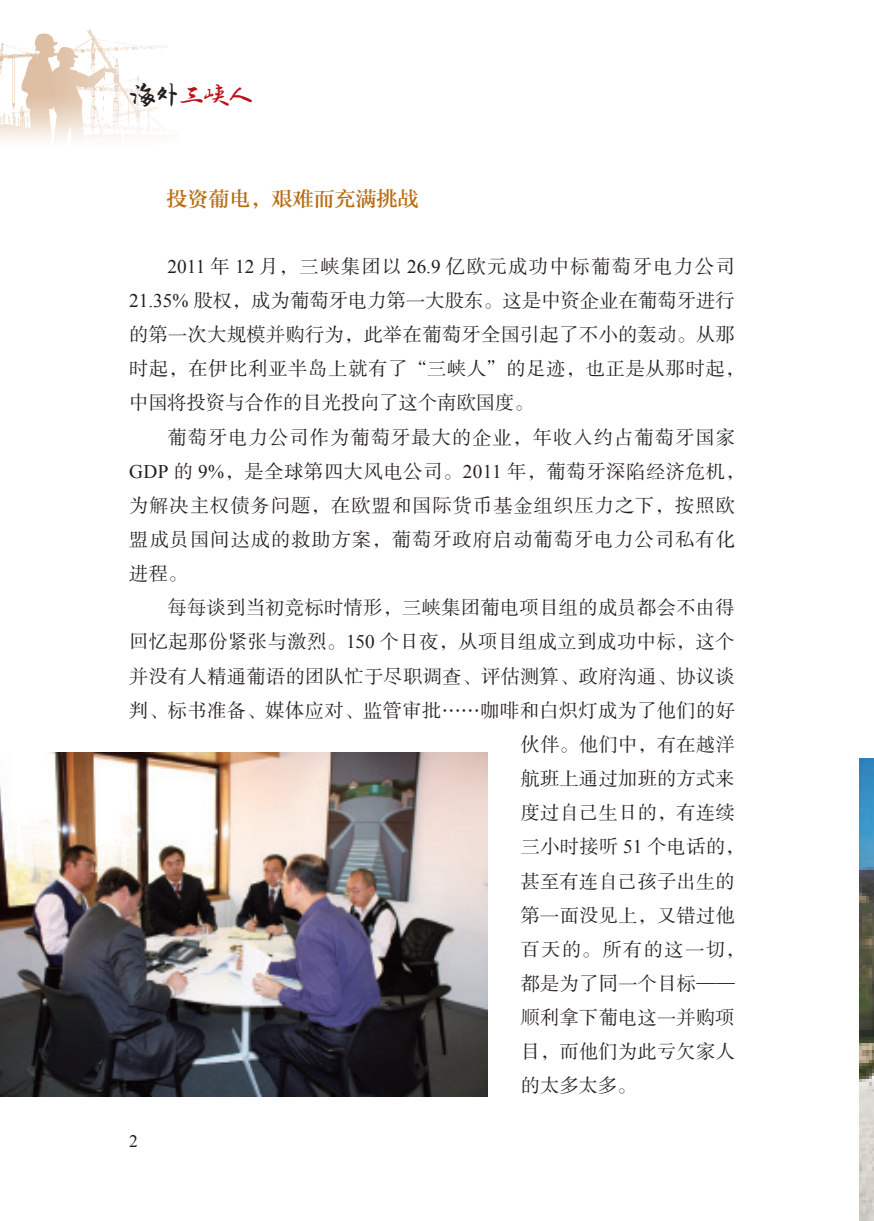
<style>
.page{position:relative;width:874px;height:1221px;background:#fff}
.page>*{position:absolute;margin:0;border:0;box-sizing:border-box;transform-origin:0 0}
.t1{font:28px "FZZJ LJDFONT";letter-spacing:-.12em;color:#bb1018}
.t2{font:21px "FZZYSK GBK1 0";color:#b76d11}
.t3{font:19.25px/34.1px "FZSSK GBK1 0";letter-spacing:.015em;color:#231f20}
.t4{font:19.25px/34.1px "FZSSK GBK1 0";letter-spacing:.05em;color:#231f20}
.t5{font:19.25px "FZSSK GBK1 0";letter-spacing:.075em;color:#231f20}
.t6{font:17.5px "Times New Roman";color:#231f20}
.s1{color:#231f20}
.s2{font-family:"Times New Roman"}
</style>
<div class="page">
<img style="left:0;top:29px;width:167px;height:112px">
<img style="left:0;top:752px;width:487px;height:344px">
<img style="left:859px;top:758px;width:14px;height:462px">
<h1 class="t1" style="left:129px;top:81px;width:128px"><span class="s1">海外</span>三峡人</h1>
<p class="t2" style="left:166px;top:187px;width:253px">投资葡电，艰难而充满挑战</p>
<p class="t3" style="left:129px;top:250px;width:616px;text-indent:38px"><span class="s2">2011</span> 年 <span class="s2">12</span> 月，三峡集团以 <span class="s2">26.9</span> 亿欧元成功中标葡萄牙电力公司<span class="s2">21.35%</span> 股权，成为葡萄牙电力第一大股东。这是中资企业在葡萄牙进行的第一次大规模并购行为，此举在葡萄牙全国引起了不小的轰动。从那时起，在伊比利亚半岛上就有了“三峡人”的足迹，也正是从那时起，中国将投资与合作的目光投向了这个南欧国度。</p>
<p class="t4" style="left:129px;top:421px;width:616px;text-indent:39px">葡萄牙电力公司作为葡萄牙最大的企业，年收入约占葡萄牙国家<br><span class="s2">GDP</span> 的 <span class="s2">9%</span>，是全球第四大风电公司。<span class="s2">2011</span> 年，葡萄牙深陷经济危机，为解决主权债务问题，在欧盟和国际货币基金组织压力之下，按照欧盟成员国间达成的救助方案，葡萄牙政府启动葡萄牙电力公司私有化进程。</p>
<p class="t3" style="left:167px;top:591px;width:568px">每每谈到当初竞标时情形，三峡集团葡电项目组的成员都会不由得</p>
<p class="t3" style="left:129px;top:626px;width:607px">回忆起那份紧张与激烈。<span class="s2">150</span> 个日夜，从项目组成立到成功中标，这个</p>
<p class="t3" style="left:129px;top:660px;width:607px">并没有人精通葡语的团队忙于尽职调查、评估测算、政府沟通、协议谈</p>
<p class="t3" style="left:129px;top:694px;width:607px">判、标书准备、媒体应对、监管审批……咖啡和白炽灯成为了他们的好</p>
<p class="t3" style="left:520px;top:728px;width:215px">伙伴。他们中，有在越洋</p>
<p class="t3" style="left:520px;top:762px;width:215px">航班上通过加班的方式来</p>
<p class="t3" style="left:520px;top:796px;width:215px">度过自己生日的，有连续</p>
<p class="t3" style="left:520px;top:830px;width:225px">三小时接听 <span class="s2">51</span> 个电话的，</p>
<p class="t3" style="left:520px;top:864px;width:215px">甚至有连自己孩子出生的</p>
<p class="t3" style="left:520px;top:899px;width:215px">第一面没见上，又错过他</p>
<p class="t5" style="left:520px;top:939px;width:225px">百天的。所有的这一切，</p>
<p class="t3" style="left:520px;top:967px;width:215px">都是为了同一个目标——</p>
<p class="t3" style="left:520px;top:1001px;width:215px">顺利拿下葡电这一并购项</p>
<p class="t3" style="left:520px;top:1035px;width:215px">目，而他们为此亏欠家人</p>
<p class="t3" style="left:520px;top:1069px;width:117px">的太多太多。</p>
<p class="t6" style="left:129px;top:1129px;width:10px">2</p>
</div>
